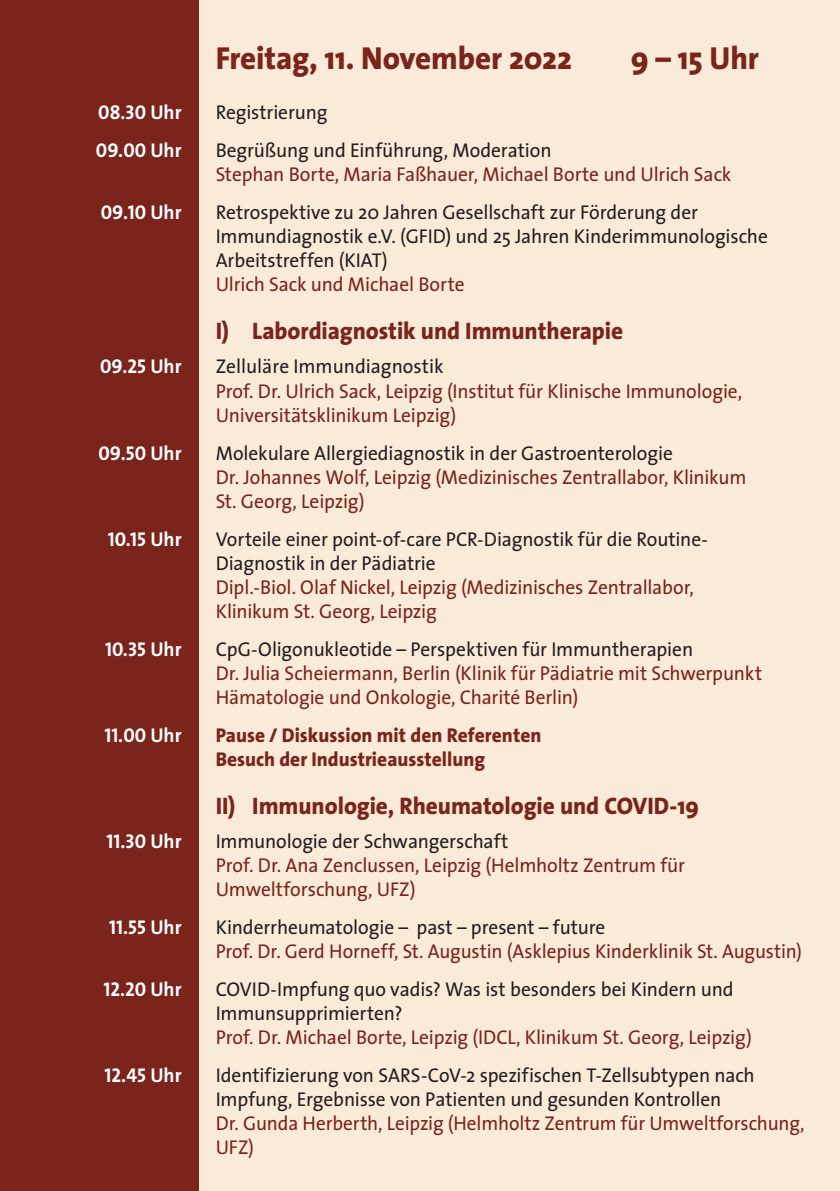
<style>
.page{position:relative;width:840px;height:1191px;background:#fff}
.page>*{position:absolute;margin:0;border:0;box-sizing:border-box;transform-origin:0 0}
.t1{font:800 32px "The Sans";letter-spacing:-.005em;color:#7a241c}
.t2{font:800 24px "The Sans";letter-spacing:-.005em;color:#7a241c}
.t3{font:20px/24px "The Sans";letter-spacing:-.005em;color:#231f20}
.t4{font:20px/24px "The Sans";letter-spacing:-.01em;color:#7a241c}
.t5{font:20px/24px "The Sans";letter-spacing:-.01em;color:#7a241c;scale:.96 1}
.t6{font:20px "The Sans Bold Caps";color:#fff}
.t7{font:800 20px/24px "The Sans";color:#7a241c}
.s1{font-family:"The Sans";font-weight:700}
</style>
<div class="page">
<div style="left:0;top:0;width:839px;height:1191px;background:#faead8"></div>
<div style="left:0;top:0;width:198px;height:1191px;background:#7a241c"></div>
<h1 class="t1" style="left:215px;top:32px;width:358px">Freitag, 11. November 2022</h1>
<h1 class="t1" style="left:630px;top:32px;width:129px">9 – 15 Uhr</h1>
<p class="t6" style="left:98px;top:96px;width:85px">08.30 <span class="s1">Uhr</span></p>
<p class="t3" style="left:215px;top:100px;width:113px">Registrierung</p>
<p class="t6" style="left:96px;top:134px;width:87px">09.00 <span class="s1">Uhr</span></p>
<p class="t3" style="left:215px;top:138px;width:337px">Begrüßung und Einführung, Moderation</p>
<p class="t4" style="left:215px;top:162px;width:517px">Stephan Borte, Maria Faßhauer, Michael Borte und Ulrich Sack</p>
<p class="t6" style="left:101px;top:196px;width:82px">09.10 <span class="s1">Uhr</span></p>
<p class="t3" style="left:215px;top:200px;width:553px">Retrospektive zu 20 Jahren Gesellschaft zur Förderung der<br>Immundiagnostik e.V. (GFID) und 25 Jahren Kinderimmunologische<br>Arbeitstreffen (KIAT)</p>
<p class="t4" style="left:215px;top:272px;width:250px">Ulrich Sack und Michael Borte</p>
<p class="t2" style="left:215px;top:311px;width:409px">I) Labordiagnostik und Immuntherapie</p>
<p class="t6" style="left:100px;top:350px;width:83px">09.25 <span class="s1">Uhr</span></p>
<p class="t3" style="left:215px;top:354px;width:229px">Zelluläre Immundiagnostik</p>
<p class="t4" style="left:215px;top:378px;width:527px">Prof. Dr. Ulrich Sack, Leipzig (Institut für Klinische Immunologie,<br>Universitätsklinikum Leipzig)</p>
<p class="t6" style="left:98px;top:436px;width:85px">09.50 <span class="s1">Uhr</span></p>
<p class="t3" style="left:215px;top:440px;width:458px">Molekulare Allergiediagnostik in der Gastroenterologie</p>
<p class="t4" style="left:215px;top:464px;width:532px">Dr. Johannes Wolf, Leipzig (Medizinisches Zentrallabor, Klinikum<br>St. Georg, Leipzig)</p>
<p class="t6" style="left:108px;top:522px;width:75px">10.15 <span class="s1">Uhr</span></p>
<p class="t3" style="left:215px;top:526px;width:493px">Vorteile einer point-of-care PCR-Diagnostik für die Routine-<br>Diagnostik in der Pädiatrie</p>
<p class="t4" style="left:215px;top:574px;width:479px">Dipl.-Biol. Olaf Nickel, Leipzig (Medizinisches Zentrallabor,<br>Klinikum St. Georg, Leipzig</p>
<p class="t6" style="left:105px;top:632px;width:78px">10.35 <span class="s1">Uhr</span></p>
<p class="t3" style="left:215px;top:636px;width:478px">CpG-Oligonukleotide – Perspektiven für Immuntherapien</p>
<p class="t4" style="left:215px;top:660px;width:547px">Dr. Julia Scheiermann, Berlin (Klinik für Pädiatrie mit Schwerpunkt<br>Hämatologie und Onkologie, Charité Berlin)</p>
<p class="t6" style="left:104px;top:718px;width:79px">11.00 <span class="s1">Uhr</span></p>
<p class="t7" style="left:215px;top:722px;width:327px">Pause / Diskussion mit den Referenten<br>Besuch der Industrieausstellung</p>
<p class="t2" style="left:215px;top:785px;width:484px">II) Immunologie, Rheumatologie und COVID-19</p>
<p class="t6" style="left:106px;top:824px;width:76px">11.30 <span class="s1">Uhr</span></p>
<p class="t3" style="left:215px;top:828px;width:294px">Immunologie der Schwangerschaft</p>
<p class="t4" style="left:215px;top:852px;width:470px">Prof. Dr. Ana Zenclussen, Leipzig (Helmholtz Zentrum für<br>Umweltforschung, UFZ)</p>
<p class="t6" style="left:109px;top:910px;width:74px">11.55 <span class="s1">Uhr</span></p>
<p class="t3" style="left:215px;top:914px;width:391px">Kinderrheumatologie – past – present – future</p>
<p class="t5" style="left:215px;top:938px;width:612px">Prof. Dr. Gerd Horneff, St. Augustin (Asklepius Kinderklinik St. Augustin)</p>
<p class="t6" style="left:103px;top:972px;width:80px">12.20 <span class="s1">Uhr</span></p>
<p class="t3" style="left:215px;top:976px;width:519px">COVID-Impfung quo vadis? Was ist besonders bei Kindern und<br>Immunsupprimierten?</p>
<p class="t4" style="left:215px;top:1024px;width:537px">Prof. Dr. Michael Borte, Leipzig (IDCL, Klinikum St. Georg, Leipzig)</p>
<p class="t6" style="left:104px;top:1058px;width:79px">12.45 <span class="s1">Uhr</span></p>
<p class="t3" style="left:215px;top:1062px;width:540px">Identifizierung von SARS-CoV-2 spezifischen T-Zellsubtypen nach<br>Impfung, Ergebnisse von Patienten und gesunden Kontrollen</p>
<p class="t5" style="left:215px;top:1110px;width:614px">Dr. Gunda Herberth, Leipzig (Helmholtz Zentrum für Umweltforschung,<br>UFZ)</p>
</div>
